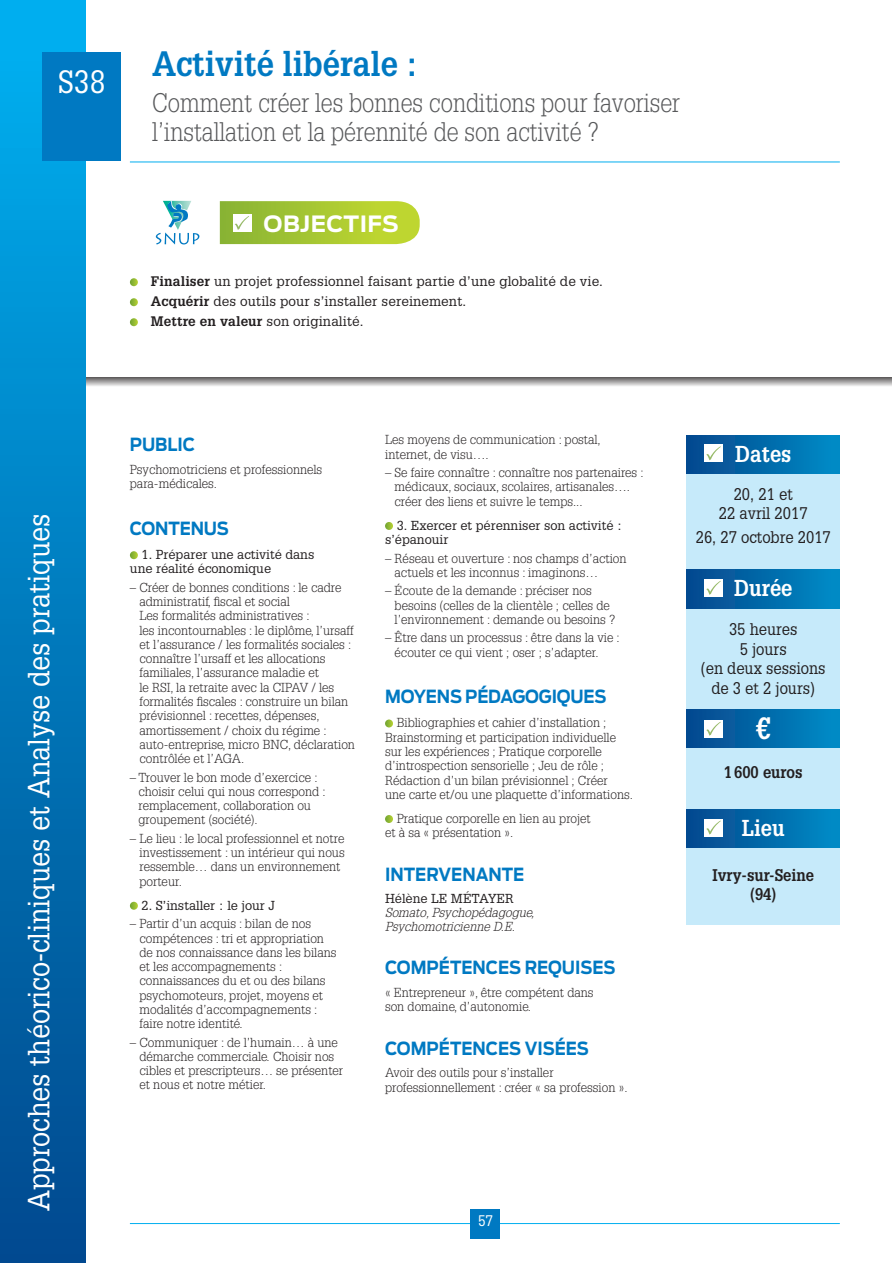
<style>
.page{position:relative;width:893px;height:1263px;background:#fff}
.page>*{position:absolute;margin:0;border:0;box-sizing:border-box;transform-origin:0 0}
.t1{font:700 34.5px "Glypha LT Std";color:#0079c2;scale:.9 1}
.t2{font:31.5px "Glypha LT Std";color:#fff;scale:.9 1}
.t3{font:30px "Glypha LT Std";color:#fff;scale:.9 1}
.t4{font:700 30px "Glypha LT Std";color:#fff;scale:.9 1}
.t5{font:300 26.25px/28.5px "Glypha LT Std";color:#57585a;scale:.9 1}
.t6{font:700 22.5px "Glypha LT Std";color:#fff;scale:.9 1}
.t7{font:700 22.35px "Antenna";letter-spacing:.015em;color:#fff}
.t8{font:700 18px "Antenna";color:#0079c2;scale:.9 1}
.t9{font:16.5px/19.5px "Glypha LT Std";color:#231f20;text-align:center;scale:.9 1}
.t10{font:700 16.5px/19.5px "Glypha LT Std";color:#231f20;text-align:center;scale:.9 1}
.t11{font:15px "Glypha LT Std";color:#fff;scale:.9 1}
.t12{font:13.5px/20px "Glypha LT Std";letter-spacing:.01em;color:#231f20}
.t13{font:300 12.75px/14.2px "Glypha LT Std";color:#231f20}
.t14{font:12.75px/14.2px "Glypha LT Std";color:#231f20}
.t15{font:italic 300 12.75px/14.2px "Glypha LT Std";color:#231f20}
.s1{font-weight:700}
</style>
<div class="page">
<svg style="left:85px;top:377px;width:807px;height:9px;background:#a3a1a1"></svg>
<div style="left:0;top:0;width:85px;height:1263px;background:linear-gradient(to bottom,#00afef,#01478c)"></div>
<hr style="left:130px;top:162px;width:710px;height:1px;background:#00aeef">
<svg style="left:130px;top:278px;width:8px;height:8px"></svg>
<svg style="left:130px;top:298px;width:8px;height:8px"></svg>
<svg style="left:130px;top:318px;width:8px;height:8px"></svg>
<svg style="left:130px;top:551px;width:8px;height:8px"></svg>
<svg style="left:130px;top:902px;width:8px;height:8px"></svg>
<svg style="left:385px;top:522px;width:8px;height:8px"></svg>
<svg style="left:385px;top:719px;width:8px;height:8px"></svg>
<svg style="left:385px;top:815px;width:8px;height:8px"></svg>
<svg style="left:220px;top:201px;width:200px;height:43px;background:#adca3e"></svg>
<svg style="left:156px;top:200px;width:43px;height:45px"></svg>
<div style="left:43px;top:52px;width:78px;height:108px;background:#0079c2"></div>
<hr style="left:130px;top:1223px;width:710px;height:1px;background:#00aeef">
<div style="left:470px;top:1209px;width:30px;height:29px;background:#0079c2"></div>
<div style="left:687px;top:435px;width:153px;height:489px;background:#c6eafa"></div>
<div style="left:687px;top:435px;width:153px;height:39px;background:linear-gradient(to right,#05478d,#008cc7)"></div>
<div style="left:687px;top:570px;width:153px;height:38px;background:linear-gradient(to right,#05478d,#008cc7)"></div>
<div style="left:687px;top:709px;width:153px;height:39px;background:linear-gradient(to right,#05478d,#008cc7)"></div>
<div style="left:705px;top:444px;width:18px;height:18px;background:#fff"></div>
<svg style="left:706px;top:446px;width:15px;height:14px"></svg>
<div style="left:705px;top:579px;width:18px;height:18px;background:#fff"></div>
<svg style="left:706px;top:581px;width:15px;height:14px"></svg>
<div style="left:705px;top:720px;width:18px;height:18px;background:#fff"></div>
<svg style="left:706px;top:722px;width:15px;height:14px"></svg>
<div style="left:687px;top:809px;width:153px;height:39px;background:linear-gradient(to right,#05478d,#008cc7)"></div>
<div style="left:705px;top:818px;width:18px;height:18px;background:#fff"></div>
<svg style="left:706px;top:820px;width:15px;height:15px"></svg>
<h2 class="t2" style="left:58px;top:63px;width:54px">S38</h2>
<h1 class="t1" style="left:152px;top:43px;width:296px">Activité libérale :</h1>
<h3 class="t5" style="left:152px;top:89px;width:588px">Comment créer les bonnes conditions pour favoriser l’installation et la pérennité de son activité ?</h3>
<h3 class="t7" style="left:264px;top:210px;width:137px">OBJECTIFS</h3>
<p class="t12" style="left:151px;top:271px;width:454px"><span class="s1">Finaliser</span> un projet professionnel faisant partie d’une globalité de vie.<br><span class="s1">Acquérir</span> des outils pour s’installer sereinement.<br><span class="s1">Mettre en valeur</span> son originalité.</p>
<h3 class="t3" style="left:21px;top:1211px;width:777px;rotate:-90deg">Approches théorico-cliniques et Analyse des pratiques</h3>
<h3 class="t8" style="left:130px;top:434px;width:74px">PUBLIC</h3>
<p class="t13" style="left:130px;top:463px;width:194px">Psychomotriciens et professionnels para-médicales.</p>
<h3 class="t8" style="left:130px;top:518px;width:111px">CONTENUS</h3>
<p class="t14" style="left:130px;top:547px;width:186px;text-indent:12px">1. Préparer une activité dans une réalité économique</p>
<p class="t13" style="left:139px;top:580px;width:217px;text-indent:-10px">– Créer de bonnes conditions : le cadre administratif, fiscal et social<br>Les formalités administratives :<br>les incontournables : le diplôme, l’ursaff et l’assurance / les formalités sociales : connaître l’ursaff et les allocations familiales, l’assurance maladie et<br>le RSI, la retraite avec la CIPAV / les formalités fiscales : construire un bilan prévisionnel : recettes, dépenses, amortissement / choix du régime : auto-entreprise, micro BNC, déclaration contrôlée et l’AGA.</p>
<p class="t13" style="left:139px;top:770px;width:189px;text-indent:-9px">– Trouver le bon mode d’exercice : choisir celui qui nous correspond : remplacement, collaboration ou groupement (société).</p>
<p class="t13" style="left:139px;top:831px;width:207px;text-indent:-10px">– Le lieu : le local professionnel et notre investissement : un intérieur qui nous ressemble… dans un environnement porteur.</p>
<p class="t14" style="left:142px;top:898px;width:135px">2. S’installer : le jour J</p>
<p class="t13" style="left:139px;top:917px;width:199px;text-indent:-10px">– Partir d’un acquis : bilan de nos compétences : tri et appropriation de nos connaissance dans les bilans et les accompagnements : connaissances du et ou des bilans psychomoteurs, projet, moyens et modalités d’accompagnements : faire notre identité.</p>
<p class="t13" style="left:139px;top:1035px;width:205px;text-indent:-10px">– Communiquer : de l’humain… à une démarche commerciale. Choisir nos cibles et prescripteurs… se présenter et nous et notre métier.</p>
<p class="t13" style="left:385px;top:433px;width:217px">Les moyens de communication : postal, internet, de visu….</p>
<p class="t13" style="left:395px;top:466px;width:251px;text-indent:-10px">– Se faire connaître : connaître nos partenaires : médicaux, sociaux, scolaires, artisanales…. créer des liens et suivre le temps...</p>
<p class="t14" style="left:385px;top:518px;width:238px;text-indent:12px">3. Exercer et pérenniser son activité : s’épanouir</p>
<p class="t13" style="left:395px;top:551px;width:234px;text-indent:-10px">– Réseau et ouverture : nos champs d’action actuels et les inconnus : imaginons…</p>
<p class="t13" style="left:395px;top:584px;width:222px;text-indent:-10px">– Écoute de la demande : préciser nos besoins (celles de la clientèle ; celles de l’environnement : demande ou besoins ?</p>
<p class="t13" style="left:395px;top:631px;width:227px;text-indent:-10px">– Être dans un processus : être dans la vie : écouter ce qui vient ; oser ; s’adapter.</p>
<h3 class="t8" style="left:385px;top:686px;width:247px">MOYENS PÉDAGOGIQUES</h3>
<p class="t13" style="left:385px;top:716px;width:249px;text-indent:12px">Bibliographies et cahier d’installation ; Brainstorming et participation individuelle sur les expériences ; Pratique corporelle d’introspection sensorielle ; Jeu de rôle ; Rédaction d’un bilan prévisionnel ; Créer<br>une carte et/ou une plaquette d’informations.</p>
<p class="t13" style="left:385px;top:812px;width:207px;text-indent:12px">Pratique corporelle en lien au projet et à sa « présentation ».</p>
<h3 class="t8" style="left:385px;top:863px;width:156px">INTERVENANTE</h3>
<p class="t14" style="left:385px;top:890px;width:130px">Hélène LE MÉTAYER</p>
<p class="t15" style="left:385px;top:905px;width:151px">Somato, Psychopédagogue,<br>Psychomotricienne D.E.</p>
<h3 class="t8" style="left:385px;top:957px;width:257px">COMPÉTENCES REQUISES</h3>
<p class="t13" style="left:385px;top:986px;width:210px">« Entrepreneur », être compétent dans son domaine, d’autonomie.</p>
<h3 class="t8" style="left:385px;top:1037px;width:228px">COMPÉTENCES VISÉES</h3>
<p class="t13" style="left:385px;top:1066px;width:244px">Avoir des outils pour s’installer professionnellement : créer « sa profession ».</p>
<p class="t11" style="left:478px;top:1211px;width:18px">57</p>
<h3 class="t6" style="left:735px;top:439px;width:64px">Dates</h3>
<p class="t9" style="left:719px;top:484px;width:100px">20, 21 et<br>22 avril 2017</p>
<p class="t9" style="left:696px;top:527px;width:152px">26, 27 octobre 2017</p>
<h3 class="t6" style="left:734px;top:574px;width:67px">Durée</h3>
<p class="t9" style="left:701px;top:619px;width:140px">35 heures<br>5 jours<br>(en deux sessions de 3 et 2 jours)</p>
<h3 class="t4" style="left:756px;top:710px;width:18px">€</h3>
<p class="t10" style="left:724px;top:762px;width:89px">1600 euros</p>
<h3 class="t6" style="left:742px;top:814px;width:49px">Lieu</h3>
<p class="t10" style="left:712px;top:865px;width:114px">Ivry-sur-Seine (94)</p>
</div>
